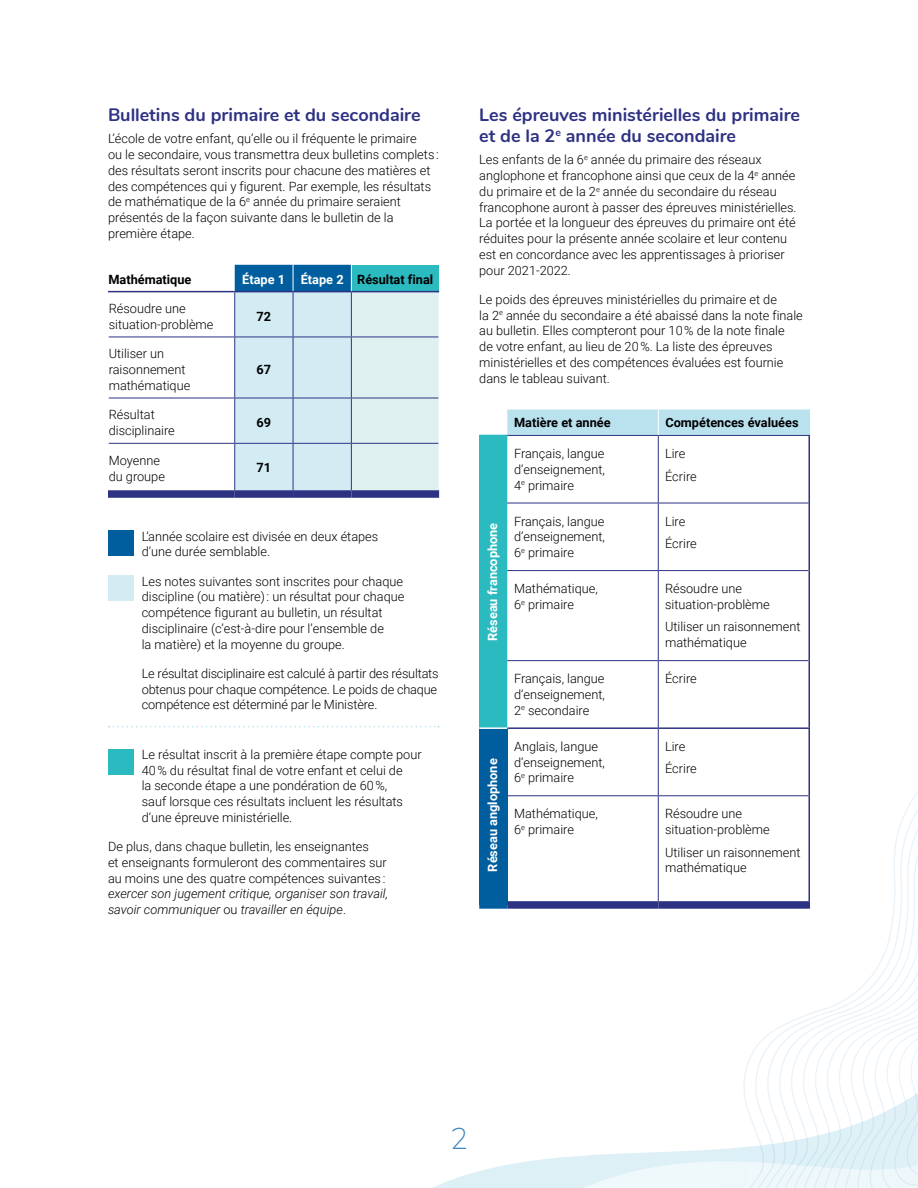
<style>
.page{position:relative;width:918px;height:1188px;background:#fff}
.page>*{position:absolute;margin:0;border:0;box-sizing:border-box;transform-origin:0 0}
.t1{font:200 30px "Nunito";color:#3b87c4}
.t2{font:700 18px/21px "Nunito";color:#2e3283}
.t3{font:300 12.75px/15.8px "Roboto";color:#000001}
.t4{font:italic 300 12.75px/15.8px "Roboto";color:#000001}
.t5{font:700 12.75px "Roboto";color:#000001}
.t6{font:700 12.75px "Roboto";color:#fff}
.s1{color:#fff}
.s2{font-style:normal}
</style>
<div class="page">
<svg style="left:432px;top:1159px;width:112px;height:29px"></svg>
<svg style="left:544px;top:1149px;width:178px;height:39px"></svg>
<svg style="left:722px;top:1148px;width:9px;height:40px"></svg>
<svg style="left:731px;top:1147px;width:12px;height:41px"></svg>
<svg style="left:743px;top:1047px;width:13px;height:141px"></svg>
<svg style="left:756px;top:1034px;width:12px;height:154px"></svg>
<svg style="left:768px;top:1026px;width:13px;height:162px"></svg>
<svg style="left:781px;top:1020px;width:12px;height:168px"></svg>
<svg style="left:793px;top:1015px;width:12px;height:173px"></svg>
<svg style="left:805px;top:1010px;width:13px;height:178px"></svg>
<svg style="left:818px;top:791px;width:100px;height:397px"></svg>
<svg style="left:109px;top:726px;width:330px;height:1px"></svg>
<div style="left:108px;top:490px;width:127px;height:8px;background:#2e3283"></div>
<div style="left:235px;top:490px;width:58px;height:8px;background:#2e3283"></div>
<div style="left:293px;top:490px;width:58px;height:8px;background:#2e3283"></div>
<div style="left:351px;top:490px;width:88px;height:8px;background:#2e3283"></div>
<hr style="left:108px;top:291px;width:127px;height:1px;background:#2e3283">
<hr style="left:234px;top:292px;width:1px;height:45px;background:#2e3283">
<hr style="left:109px;top:337px;width:126px;height:1px;background:#2e3283">
<hr style="left:234px;top:337px;width:1px;height:61px;background:#2e3283">
<hr style="left:109px;top:398px;width:126px;height:1px;background:#2e3283">
<hr style="left:234px;top:398px;width:1px;height:45px;background:#2e3283">
<hr style="left:109px;top:443px;width:126px;height:1px;background:#2e3283">
<hr style="left:234px;top:444px;width:1px;height:46px;background:#2e3283">
<svg style="left:235px;top:265px;width:204px;height:229px;background:#bad9e5"></svg>
<div style="left:479px;top:435px;width:28px;height:293px;background:#2bbabf"></div>
<svg style="left:507px;top:436px;width:301px;height:465px"></svg>
<div style="left:479px;top:728px;width:28px;height:177px;background:#005e9e"></div>
<hr style="left:507px;top:503px;width:151px;height:1px;background:#2e3283">
<hr style="left:658px;top:503px;width:150px;height:1px;background:#2e3283">
<hr style="left:507px;top:570px;width:151px;height:1px;background:#2e3283">
<hr style="left:658px;top:570px;width:150px;height:1px;background:#2e3283">
<hr style="left:507px;top:660px;width:151px;height:1px;background:#2e3283">
<hr style="left:658px;top:660px;width:150px;height:1px;background:#2e3283">
<hr style="left:507px;top:795px;width:151px;height:1px;background:#2e3283">
<hr style="left:658px;top:795px;width:150px;height:1px;background:#2e3283">
<hr style="left:507px;top:727px;width:151px;height:2px;background:#2e3283">
<hr style="left:659px;top:727px;width:151px;height:2px;background:#2e3283">
<hr style="left:479px;top:727px;width:28px;height:2px;background:#fff">
<div style="left:479px;top:901px;width:28px;height:8px;background:#005e9e"></div>
<svg style="left:479px;top:410px;width:329px;height:25px;background:#bee3ef"></svg>
<hr style="left:808px;top:410px;width:2px;height:25px;background:#b9e1ee">
<hr style="left:658px;top:435px;width:152px;height:1px;background:#2e3283">
<hr style="left:808px;top:436px;width:2px;height:67px;background:#2e3283">
<hr style="left:808px;top:503px;width:2px;height:68px;background:#2e3283">
<hr style="left:808px;top:571px;width:2px;height:90px;background:#2e3283">
<hr style="left:808px;top:661px;width:2px;height:66px;background:#2e3283">
<hr style="left:808px;top:729px;width:2px;height:67px;background:#2e3283">
<hr style="left:808px;top:796px;width:2px;height:105px;background:#2e3283">
<div style="left:658px;top:901px;width:152px;height:8px;background:#2e3283"></div>
<hr style="left:507px;top:435px;width:151px;height:1px;background:#2e3283">
<hr style="left:658px;top:436px;width:1px;height:67px;background:#2e3283">
<hr style="left:658px;top:503px;width:1px;height:67px;background:#2e3283">
<hr style="left:658px;top:571px;width:1px;height:89px;background:#2e3283">
<hr style="left:658px;top:661px;width:1px;height:67px;background:#2e3283">
<hr style="left:658px;top:728px;width:1px;height:67px;background:#2e3283">
<hr style="left:658px;top:796px;width:1px;height:105px;background:#2e3283">
<div style="left:507px;top:901px;width:151px;height:8px;background:#2e3283"></div>
<div style="left:108px;top:531px;width:25px;height:25px;background:#005e9e"></div>
<div style="left:108px;top:576px;width:25px;height:25px;background:#d3ecf4"></div>
<div style="left:108px;top:749px;width:25px;height:25px;background:#2bbabf"></div>
<h2 class="t2" style="left:108px;top:103px;width:314px">Bulletins du primaire et du secondaire</h2>
<p class="t3" style="left:108px;top:130px;width:332px">L’école de votre enfant, qu’elle ou il fréquente le primaire<br>ou le secondaire, vous transmettra deux bulletins complets : des résultats seront inscrits pour chacune des matières et des compétences qui y figurent. Par exemple, les résultats de mathématique de la 6<sup>e</sup> année du primaire seraient présentés de la façon suivante dans le bulletin de la première étape.</p>
<p class="t5" style="left:108px;top:270px;width:85px">Mathématique</p>
<p class="t5" style="left:242px;top:270px;width:192px"><span class="s1">Étape 1 Étape 2</span> Résultat final</p>
<p class="t3" style="left:109px;top:300px;width:106px">Résoudre une situation-problème</p>
<p class="t5" style="left:257px;top:308px;width:16px">72</p>
<p class="t3" style="left:109px;top:346px;width:83px">Utiliser un raisonnement mathématique</p>
<p class="t5" style="left:257px;top:361px;width:16px">67</p>
<p class="t3" style="left:109px;top:407px;width:68px">Résultat disciplinaire</p>
<p class="t5" style="left:257px;top:414px;width:16px">69</p>
<p class="t3" style="left:109px;top:452px;width:58px">Moyenne du groupe</p>
<p class="t5" style="left:257px;top:459px;width:16px">71</p>
<p class="t3" style="left:142px;top:528px;width:238px">L’année scolaire est divisée en deux étapes d’une durée semblable.</p>
<p class="t3" style="left:142px;top:573px;width:264px">Les notes suivantes sont inscrites pour chaque discipline (ou matière) : un résultat pour chaque compétence figurant au bulletin, un résultat disciplinaire (c’est-à-dire pour l’ensemble de<br>la matière) et la moyenne du groupe.</p>
<p class="t3" style="left:142px;top:665px;width:298px;text-align:justify">Le résultat disciplinaire est calculé à partir des résultats obtenus pour chaque compétence. Le poids de chaque compétence est déterminé par le Ministère.</p>
<p class="t3" style="left:142px;top:746px;width:281px">Le résultat inscrit à la première étape compte pour 40 % du résultat final de votre enfant et celui de<br>la seconde étape a une pondération de 60 %,<br>sauf lorsque ces résultats incluent les résultats d’une épreuve ministérielle.</p>
<p class="t3" style="left:108px;top:838px;width:280px">De plus, dans chaque bulletin, les enseignantes<br>et enseignants formuleront des commentaires sur au moins une des quatre compétences suivantes :</p>
<p class="t4" style="left:108px;top:885px;width:282px">exercer son jugement critique, organiser son travail, savoir communiquer <span class="s2">ou</span> travailler en équipe<span class="s2">.</span></p>
<h2 class="t2" style="left:479px;top:103px;width:322px">Les épreuves ministérielles du primaire et de la 2<sup>e</sup> année du secondaire</h2>
<p class="t3" style="left:479px;top:151px;width:319px">Les enfants de la 6<sup>e</sup> année du primaire des réseaux anglophone et francophone ainsi que ceux de la 4<sup>e</sup> année du primaire et de la 2<sup>e</sup> année du secondaire du réseau francophone auront à passer des épreuves ministérielles.<br>La portée et la longueur des épreuves du primaire ont été réduites pour la présente année scolaire et leur contenu est en concordance avec les apprentissages à prioriser pour 2021-2022.</p>
<p class="t3" style="left:479px;top:291px;width:325px">Le poids des épreuves ministérielles du primaire et de<br>la 2<sup>e</sup> année du secondaire a été abaissé dans la note finale au bulletin. Elles compteront pour 10 % de la note finale<br>de votre enfant, au lieu de 20 %. La liste des épreuves ministérielles et des compétences évaluées est fournie dans le tableau suivant.</p>
<p class="t5" style="left:514px;top:414px;width:98px">Matière et année</p>
<p class="t5" style="left:665px;top:414px;width:135px">Compétences évaluées</p>
<p class="t6" style="left:484px;top:641px;width:120px;rotate:-90deg">Réseau francophone</p>
<p class="t6" style="left:484px;top:872px;width:115px;rotate:-90deg">Réseau anglophone</p>
<p class="t3" style="left:514px;top:445px;width:92px;text-align:justify">Français, langue d’enseignement, 4<sup>e</sup> primaire</p>
<p class="t3" style="left:665px;top:442px;width:33px;line-height:22.5px">Lire<br>Écrire</p>
<p class="t3" style="left:514px;top:513px;width:92px;text-align:justify">Français, langue d’enseignement, 6<sup>e</sup> primaire</p>
<p class="t3" style="left:665px;top:509px;width:33px;line-height:22.5px">Lire<br>Écrire</p>
<p class="t3" style="left:514px;top:580px;width:85px">Mathématique,<br>6<sup>e</sup> primaire</p>
<p class="t3" style="left:665px;top:580px;width:106px">Résoudre une situation-problème</p>
<p class="t3" style="left:665px;top:619px;width:137px">Utiliser un raisonnement mathématique</p>
<p class="t3" style="left:514px;top:670px;width:92px;text-align:justify">Français, langue d’enseignement, 2<sup>e</sup> secondaire</p>
<p class="t3" style="left:665px;top:670px;width:33px">Écrire</p>
<p class="t3" style="left:514px;top:738px;width:92px">Anglais, langue d’enseignement,<br>6<sup>e</sup> primaire</p>
<p class="t3" style="left:665px;top:735px;width:33px;line-height:22.5px">Lire<br>Écrire</p>
<p class="t3" style="left:514px;top:805px;width:85px">Mathématique,<br>6<sup>e</sup> primaire</p>
<p class="t3" style="left:665px;top:805px;width:106px">Résoudre une situation-problème</p>
<p class="t3" style="left:665px;top:844px;width:137px">Utiliser un raisonnement mathématique</p>
<h1 class="t1" style="left:450px;top:1117px;width:19px">2</h1>
</div>
